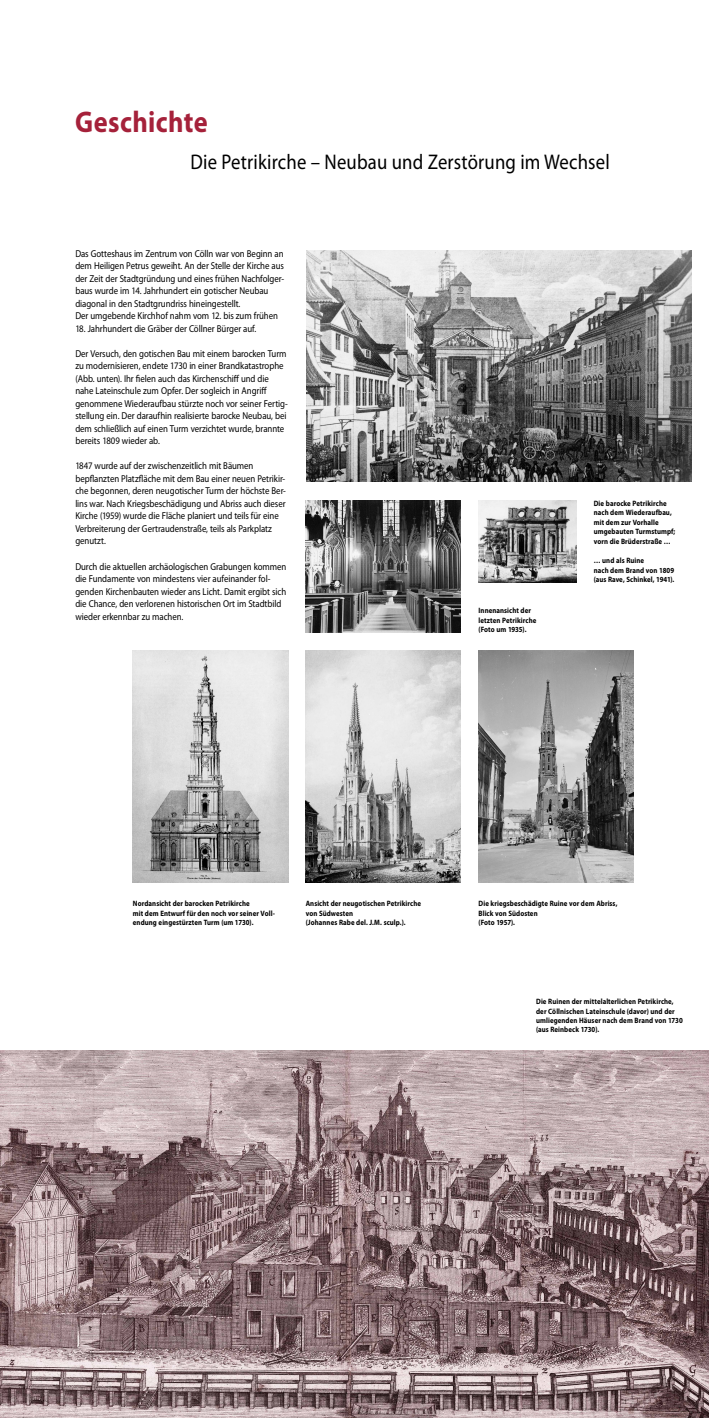
<style>
.page{position:relative;width:709px;height:1418px;background:#fff}
.page>*{position:absolute;margin:0;border:0;box-sizing:border-box;transform-origin:0 0}
.t1{font:700 30px "Myriad Pro";letter-spacing:.015em;color:#a5213a;scale:.88 1}
.t2{font:21.25px "Myriad Pro";letter-spacing:.01em;color:#000;scale:.88 1}
.t3{font:10px/12.5px "Myriad Pro";letter-spacing:-.005em;color:#000;scale:.88 1}
.t4{font:700 7.75px/9.4px "Myriad Pro";letter-spacing:.01em;color:#000;scale:.88 1}
</style>
<div class="page">
<img style="left:133px;top:650px;width:155px;height:232px">
<img style="left:306px;top:250px;width:385px;height:232px">
<img style="left:306px;top:500px;width:155px;height:132px">
<img style="left:306px;top:650px;width:155px;height:232px">
<img style="left:478px;top:500px;width:98px;height:82px">
<img style="left:478px;top:650px;width:155px;height:232px">
<img style="left:0;top:1050px;width:709px;height:367px">
<h1 class="t1" style="left:75px;top:102px;width:152px">Geschichte</h1>
<p class="t2" style="left:190px;top:149px;width:478px">Die Petrikirche – Neubau und Zerstörung im Wechsel</p>
<p class="t3" style="left:75px;top:247px;width:238px">Das Gotteshaus im Zentrum von Cölln war von Beginn an dem Heiligen Petrus geweiht. An der Stelle der Kirche aus der Zeit der Stadtgründung und eines frühen Nachfolger&shy;baus wurde im 14. Jahrhundert ein gotischer Neubau diagonal in den Stadtgrundriss hineingestellt.<br>Der umgebende Kirchhof nahm vom 12. bis zum frühen</p>
<p class="t3" style="left:75px;top:322px;width:207px">18. Jahrhundert die Gräber der Cöllner Bürger auf.</p>
<p class="t3" style="left:75px;top:347px;width:243px">Der Versuch, den gotischen Bau mit einem barocken Turm zu modernisieren, endete 1730 in einer Brandkatastrophe (Abb. unten). Ihr fielen auch das Kirchenschiff und die nahe Lateinschule zum Opfer. Der sogleich in Angriff genommene Wiederaufbau stürzte noch vor seiner Fertig&shy;stellung ein. Der daraufhin realisierte barocke Neubau, bei dem schließlich auf einen Turm verzichtet wurde, brannte bereits 1809 wieder ab.</p>
<p class="t3" style="left:75px;top:459px;width:240px">1847 wurde auf der zwischenzeitlich mit Bäumen bepflanzten Platzfläche mit dem Bau einer neuen Petrikir&shy;che begonnen, deren neugotischer Turm der höchste Ber&shy;lins war. Nach Kriegsbeschädigung und Abriss auch dieser Kirche (1959) wurde die Fläche planiert und teils für eine Verbreiterung der Gertraudenstraße, teils als Parkplatz genutzt.</p>
<p class="t3" style="left:75px;top:559px;width:241px">Durch die aktuellen archäologischen Grabungen kommen die Fundamente von mindestens vier aufeinander fol&shy;genden Kirchenbauten wieder ans Licht. Damit ergibt sich die Chance, den verlorenen historischen Ort im Stadtbild</p>
<p class="t3" style="left:75px;top:609px;width:124px">wieder erkennbar zu machen.</p>
<p class="t4" style="left:478px;top:605px;width:61px">Innenansicht der</p>
<p class="t4" style="left:478px;top:615px;width:67px">letzten Petrikirche</p>
<p class="t4" style="left:478px;top:624px;width:56px">(Foto um 1935).</p>
<p class="t4" style="left:594px;top:498px;width:94px">Die barocke Petrikirche nach dem Wiederaufbau, mit dem zur Vorhalle umgebauten Turmstumpf; vorn die Brüderstraße …</p>
<p class="t4" style="left:594px;top:555px;width:93px">… und als Ruine<br>nach dem Brand von 1809 (aus Rave, Schinkel, 1941).</p>
<p class="t4" style="left:133px;top:898px;width:163px">Nordansicht der barocken Petrikirche<br>mit dem Entwurf für den noch vor seiner Voll-</p>
<p class="t4" style="left:133px;top:917px;width:138px">endung eingestürzten Turm (um 1730).</p>
<p class="t4" style="left:306px;top:898px;width:132px">Ansicht der neugotischen Petrikirche von Südwesten<br>(Johannes Rabe del. J.M. sculp.).</p>
<p class="t4" style="left:478px;top:898px;width:159px">Die kriegsbeschädigte Ruine vor dem Abriss,<br>Blick von Südosten<br>(Foto 1957).</p>
<p class="t4" style="left:536px;top:996px;width:158px">Die Ruinen der mittelalterlichen Petrikirche,</p>
<p class="t4" style="left:536px;top:1005px;width:159px">der Cöllnischen Lateinschule (davor) und der</p>
<p class="t4" style="left:536px;top:1015px;width:168px">umliegenden Häuser nach dem Brand von 1730</p>
<p class="t4" style="left:536px;top:1024px;width:73px">(aus Reinbeck 1730).</p>
</div>
